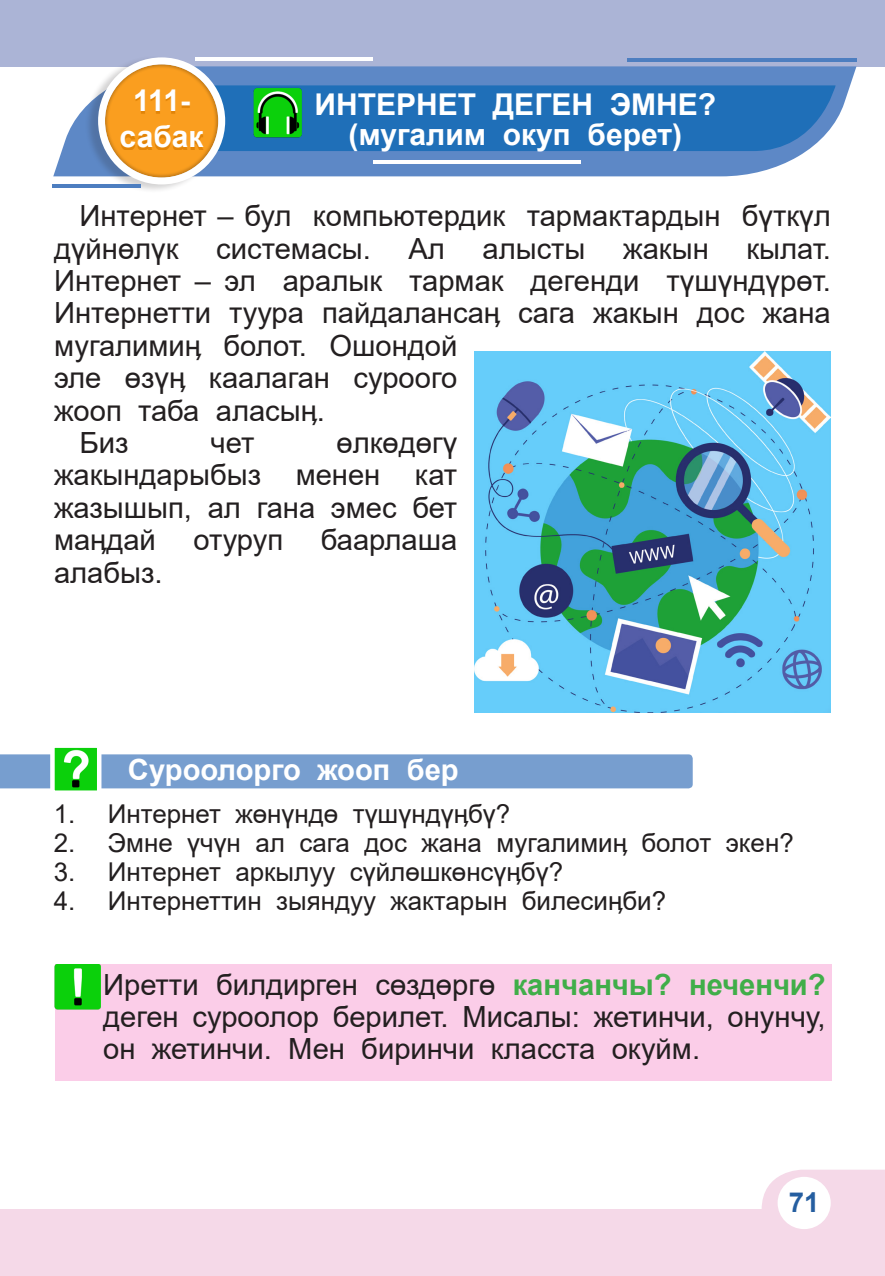
<style>
.page{position:relative;width:885px;height:1276px;background:#fff}
.page>*{position:absolute;margin:0;border:0;box-sizing:border-box;transform-origin:0 0}
.t1{font:700 30px "Arial";color:#fff}
.t2{font:29.1px/32.4px "Arial";color:#231f20}
.t3{font:700 29.1px "Arial";color:#fff}
.t4{font:700 27.6px "Arial";color:#255ea0}
.t5{font:25.95px "Arial";color:#231f20}
.s1{font-weight:700;color:#40ae49}
</style>
<div class="page">
<div style="left:0;top:0;width:884px;height:67px;background:#abb4d6"></div>
<div style="left:0;top:1209px;width:884px;height:67px;background:#f5d9e8"></div>
<svg style="left:761px;top:1169px;width:123px;height:60px"></svg>
<div style="left:777px;top:1176px;width:53px;height:53px;background:#fff;border-radius:50%"></div>
<svg style="left:53px;top:66px;width:803px;height:110px;fill:#5d88c6"></svg>
<div style="left:222px;top:85px;width:613px;height:66px;background:#1f6fb8"></div>
<div style="left:85px;top:56px;width:137px;height:137px;background:#231f20;opacity:.2"></div>
<div style="left:93px;top:57px;width:128px;height:122px;background:#231f20;opacity:.26"></div>
<hr style="left:195px;top:57px;width:177px;height:3px;background:#fff">
<hr style="left:52px;top:185px;width:88px;height:3px;background:#4d7ec0">
<hr style="left:627px;top:58px;width:229px;height:3px;background:#4d7ec0">
<hr style="left:373px;top:161px;width:207px;height:3px;background:#fff">
<div style="left:120px;top:92px;width:83px;height:58px;background:#da7c00;opacity:.75"></div>
<img style="left:251px;top:88px;width:51px;height:50px">
<div style="left:0;top:754px;width:692px;height:34px;background:#779ecf"></div>
<img style="left:55px;top:748px;width:41px;height:42px">
<div style="left:50px;top:743px;width:51px;height:52px;border:4px solid #fff"></div>
<div style="left:55px;top:964px;width:776px;height:116px;background:#fbcde8"></div>
<img style="left:54px;top:964px;width:47px;height:45px">
<img style="left:474px;top:351px;width:356px;height:362px">
<p class="t1" style="left:133px;top:79px;width:58px">111-</p>
<p class="t1" style="left:120px;top:115px;width:85px">сабак</p>
<p class="t1" style="left:314px;top:83px;width:403px">ИНТЕРНЕТ ДЕГЕН ЭМНЕ?</p>
<p class="t1" style="left:348px;top:113px;width:335px">(мугалим окуп берет)</p>
<p class="t2" style="left:54px;top:200px;width:778px;text-indent:26px">Интернет – бул компьютердик тармактардын бүткүл дүйнөлүк</p>
<p class="t2" style="left:216px;top:232px;width:156px">системасы.</p>
<p class="t2" style="left:408px;top:232px;width:38px">Ал</p>
<p class="t2" style="left:482px;top:232px;width:105px">алысты</p>
<p class="t2" style="left:623px;top:232px;width:87px">жакын</p>
<p class="t2" style="left:54px;top:232px;width:778px;text-indent:692px">кылат.<br>Интернет – эл аралык тармак дегенди түшүндүрөт.<br>Интернетти туура пайдалансаӊ сага жакын дос жана мугалимиӊ болот. Ошондой<br>эле өзүӊ каалаган суроого<br>жооп таба аласыӊ.</p>
<p class="t2" style="left:80px;top:426px;width:50px">Биз</p>
<p class="t2" style="left:210px;top:426px;width:45px">чет</p>
<p class="t2" style="left:54px;top:426px;width:405px;text-align:justify;text-indent:282px">өлкөдөгү жакындарыбыз менен кат жазышып, ал гана эмес бет маӊдай</p>
<p class="t2" style="left:193px;top:524px;width:91px">отуруп</p>
<p class="t2" style="left:321px;top:524px;width:138px">баарлаша</p>
<p class="t2" style="left:54px;top:556px;width:110px">алабыз.</p>
<p class="t3" style="left:128px;top:749px;width:332px">Суроолорго жооп бер</p>
<p class="t5" style="left:54px;top:796px;width:458px">1. Интернет жөнүндө түшүндүӊбү?</p>
<p class="t5" style="left:54px;top:825px;width:741px">2. Эмне үчүн ал сага дос жана мугалимиӊ болот экен?</p>
<p class="t5" style="left:54px;top:853px;width:510px">3. Интернет аркылуу сүйлөшкөнсүӊбү?</p>
<p class="t5" style="left:54px;top:882px;width:613px">4. Интернеттин зыяндуу жактарын билесиӊби?</p>
<p class="t2" style="left:103px;top:968px;width:724px;text-align:justify">Иретти билдирген сөздөргө <span class="s1">канчанчы? неченчи? </span>деген суроолор берилет. Мисалы: жетинчи, онунчу, он жетинчи. Мен биринчи класста окуйм.</p>
<p class="t4" style="left:788px;top:1182px;width:32px">71</p>
</div>
